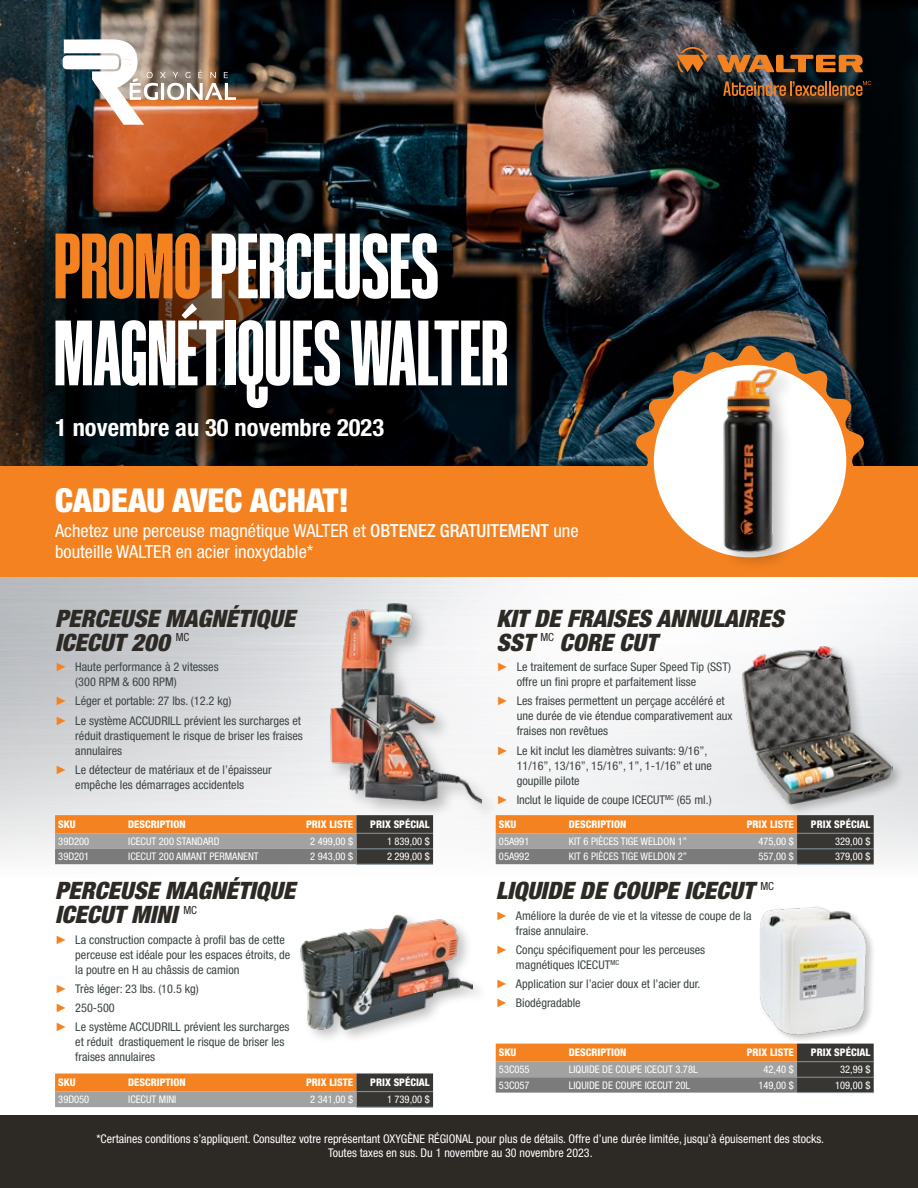
<style>
.page{position:relative;width:918px;height:1188px;background:#fff}
.page>*{position:absolute;margin:0;border:0;box-sizing:border-box;transform-origin:0 0}
.t1{font:97.5px/87px "Coolvetica Compressed Hv";color:#fff}
.t2{font:900 condensed 33px "Helvetica Neue LT Std";color:#fff}
.t3{font:italic 900 condensed 24px/24px "Helvetica Neue LT Std";color:#2d2a26}
.t4{font:700 condensed 24px "Helvetica Neue LT Std";color:#fff}
.t5{font:condensed 18px/21px "Helvetica Neue LT Std";color:#fff}
.t6{font:condensed 12px/15px "Helvetica Neue LT Std";color:#3c4543}
.t7{font:condensed 12px/14.4px "Helvetica Neue LT Std";color:#fff;text-align:center}
.t8{font:condensed 10.5px "Helvetica Neue LT Std";color:#fff}
.t9{font:800 condensed 10.5px "Helvetica Neue LT Std";color:#fff}
.s1{color:#f58220}
.s2{font-weight:500}
.s3{font-family:"Arial";font-weight:900;font-stretch:normal;color:#f58220}
</style>
<div class="page">
<img style="left:0;top:0;width:918px;height:466px">
<div style="left:0;top:1115px;width:918px;height:73px;background:#2d2925"></div>
<svg style="left:0;top:196px;width:510px;height:270px;background:#141312"></svg>
<div style="left:327px;top:600px;width:174px;height:221px;background:#f6f6f8"></div>
<img style="left:314px;top:601px;width:168px;height:212px">
<div style="left:297px;top:912px;width:192px;height:133px;background:#000;opacity:.24"></div>
<img style="left:298px;top:912px;width:175px;height:120px">
<div style="left:739px;top:643px;width:166px;height:174px;background:#000;opacity:.24"></div>
<img style="left:742px;top:645px;width:151px;height:159px">
<img style="left:63px;top:39px;width:173px;height:86px">
<svg style="left:55px;top:815px;width:378px;height:49px;background:#9d7b5d"></svg>
<hr style="left:356px;top:833px;width:77px;height:1px;background:#8998a0">
<hr style="left:356px;top:849px;width:77px;height:1px;background:#8998a0">
<hr style="left:356px;top:864px;width:77px;height:1px;background:#8998a0">
<svg style="left:55px;top:1073px;width:378px;height:34px;background:#b28157"></svg>
<hr style="left:356px;top:1091px;width:77px;height:1px;background:#8998a0">
<hr style="left:356px;top:1107px;width:77px;height:1px;background:#8998a0">
<svg style="left:496px;top:815px;width:378px;height:49px;background:#9c7b5d"></svg>
<hr style="left:797px;top:833px;width:77px;height:1px;background:#8998a0">
<hr style="left:797px;top:849px;width:77px;height:1px;background:#8998a0">
<hr style="left:797px;top:864px;width:77px;height:1px;background:#8998a0">
<svg style="left:496px;top:1044px;width:378px;height:49px;background:#9c7b5e"></svg>
<hr style="left:797px;top:1061px;width:77px;height:1px;background:#8998a0">
<hr style="left:797px;top:1077px;width:77px;height:1px;background:#8998a0">
<hr style="left:797px;top:1092px;width:77px;height:1px;background:#8998a0">
<div style="left:0;top:466px;width:918px;height:111px;background:#f58220"></div>
<svg style="left:634px;top:344px;width:232px;height:234px;fill:#f58220"></svg>
<div style="left:654px;top:365px;width:192px;height:192px;background:#fff;border-radius:50%"></div>
<div style="left:719px;top:366px;width:78px;height:206px;background:#000;opacity:.24"></div>
<img style="left:714px;top:366px;width:68px;height:193px">
<div style="left:759px;top:905px;width:117px;height:139px;background:#000;opacity:.24"></div>
<img style="left:759px;top:905px;width:109px;height:131px">
<svg style="left:676px;top:47px;width:33px;height:25px"></svg>
<svg style="left:717px;top:55px;width:146px;height:17px;background:#a35e22"></svg>
<svg style="left:723px;top:81px;width:148px;height:15px;background:#684221"></svg>
<h1 class="t1" style="left:54px;top:222px;width:456px"><span class="s1">PROMO</span> PERCEUSES<br>MAGNÉTIQUES WALTER</h1>
<h3 class="t4" style="left:55px;top:413px;width:331px">1 novembre au 30 novembre 2023</h3>
<h2 class="t2" style="left:55px;top:480px;width:296px">CADEAU AVEC ACHAT!</h2>
<h3 class="t5" style="left:55px;top:520px;width:525px">Achetez une perceuse magnétique WALTER et <span class="s2">OBTENEZ GRATUITEMENT</span> une bouteille WALTER en acier inoxydable*</h3>
<h3 class="t3" style="left:55px;top:606px;width:241px">PERCEUSE MAGNÉTIQUE<br>ICECUT 200 <sup>MC</sup></h3>
<p class="t6" style="left:75px;top:659px;width:145px;text-indent:-20px"><span class="s3">►</span> Haute performance à 2 vitesses (300 RPM &amp; 600 RPM)</p>
<p class="t6" style="left:55px;top:691px;width:248px;line-height:19.4px"><span class="s3">►</span> Léger et portable: 27 lbs. (12.2 kg)<br><span class="s3">►</span> Le système ACCUDRILL prévient les surcharges et</p>
<p class="t6" style="left:75px;top:728px;width:229px">réduit drastiquement le risque de briser les fraises annulaires</p>
<p class="t6" style="left:75px;top:762px;width:198px;text-indent:-20px"><span class="s3">►</span> Le détecteur de matériaux et de l’épaisseur empêche les démarrages accidentels</p>
<p class="t9" style="left:58px;top:818px;width:19px">SKU</p>
<p class="t9" style="left:128px;top:818px;width:59px">DESCRIPTION</p>
<p class="t9" style="left:306px;top:818px;width:49px">PRIX LISTE</p>
<p class="t9" style="left:370px;top:818px;width:61px">PRIX SPÉCIAL</p>
<p class="t8" style="left:58px;top:835px;width:33px">39D200</p>
<p class="t8" style="left:128px;top:835px;width:93px">ICECUT 200 STANDARD</p>
<p class="t8" style="left:310px;top:835px;width:44px">2 499,00 $</p>
<p class="t8" style="left:387px;top:835px;width:44px">1 839,00 $</p>
<p class="t8" style="left:58px;top:850px;width:33px">39D201</p>
<p class="t8" style="left:128px;top:850px;width:132px">ICECUT 200 AIMANT PERMANENT</p>
<p class="t8" style="left:310px;top:850px;width:44px">2 943,00 $</p>
<p class="t8" style="left:387px;top:850px;width:44px">2 299,00 $</p>
<h3 class="t3" style="left:55px;top:879px;width:241px">PERCEUSE MAGNÉTIQUE<br>ICECUT MINI <sup>MC</sup></h3>
<p class="t6" style="left:75px;top:932px;width:216px;text-indent:-20px"><span class="s3">►</span> La construction compacte à profil bas de cette perceuse est idéale pour les espaces étroits, de la poutre en H au châssis de camion</p>
<p class="t6" style="left:55px;top:979px;width:236px;line-height:19.4px"><span class="s3">►</span> Très léger: 23 lbs. (10.5 kg)<br><span class="s3">►</span> 250-500<br><span class="s3">►</span> Le système ACCUDRILL prévient les surcharges</p>
<p class="t6" style="left:75px;top:1035px;width:211px">et réduit drastiquement le risque de briser les fraises annulaires</p>
<p class="t9" style="left:58px;top:1076px;width:19px">SKU</p>
<p class="t9" style="left:128px;top:1076px;width:59px">DESCRIPTION</p>
<p class="t9" style="left:306px;top:1076px;width:49px">PRIX LISTE</p>
<p class="t9" style="left:370px;top:1076px;width:61px">PRIX SPÉCIAL</p>
<p class="t8" style="left:58px;top:1093px;width:33px">39D050</p>
<p class="t8" style="left:128px;top:1093px;width:50px">ICECUT MINI</p>
<p class="t8" style="left:310px;top:1093px;width:44px">2 341,00 $</p>
<p class="t8" style="left:387px;top:1093px;width:44px">1 739,00 $</p>
<h3 class="t3" style="left:496px;top:606px;width:289px">KIT DE FRAISES ANNULAIRES<br>SST <sup>MC</sup> CORE CUT</h3>
<p class="t6" style="left:517px;top:659px;width:216px;text-indent:-20px"><span class="s3">►</span> Le traitement de surface Super Speed Tip (SST) offre un fini propre et parfaitement lisse</p>
<p class="t6" style="left:517px;top:694px;width:217px;text-indent:-20px"><span class="s3">►</span> Les fraises permettent un perçage accéléré et une durée de vie étendue comparativement aux fraises non revêtues</p>
<p class="t6" style="left:517px;top:743px;width:197px;text-indent:-20px"><span class="s3">►</span> Le kit inclut les diamètres suivants: 9/16”,<br>11/16”, 13/16”, 15/16”, 1”, 1-1/16” et une goupille pilote</p>
<p class="t6" style="left:496px;top:792px;width:217px"><span class="s3">►</span> Inclut le liquide de coupe ICECUT<sup>MC</sup> (65 ml.)</p>
<p class="t9" style="left:499px;top:818px;width:19px">SKU</p>
<p class="t9" style="left:569px;top:818px;width:59px">DESCRIPTION</p>
<p class="t9" style="left:747px;top:818px;width:49px">PRIX LISTE</p>
<p class="t9" style="left:811px;top:818px;width:61px">PRIX SPÉCIAL</p>
<p class="t8" style="left:499px;top:835px;width:32px">05A991</p>
<p class="t8" style="left:569px;top:835px;width:120px">KIT 6 PIÈCES TIGE WELDON 1”</p>
<p class="t8" style="left:759px;top:835px;width:37px">475,00 $</p>
<p class="t8" style="left:835px;top:835px;width:37px">329,00 $</p>
<p class="t8" style="left:499px;top:850px;width:32px">05A992</p>
<p class="t8" style="left:569px;top:850px;width:120px">KIT 6 PIÈCES TIGE WELDON 2”</p>
<p class="t8" style="left:759px;top:850px;width:37px">557,00 $</p>
<p class="t8" style="left:835px;top:850px;width:37px">379,00 $</p>
<h3 class="t3" style="left:496px;top:879px;width:280px">LIQUIDE DE COUPE ICECUT <sup>MC</sup></h3>
<p class="t6" style="left:516px;top:908px;width:237px;text-indent:-20px"><span class="s3">►</span> Améliore la durée de vie et la vitesse de coupe de la fraise annulaire.</p>
<p class="t6" style="left:516px;top:942px;width:191px;text-indent:-20px"><span class="s3">►</span> Conçu spécifiquement pour les perceuses magnétiques ICECUT<sup>MC</sup></p>
<p class="t6" style="left:496px;top:974px;width:206px;line-height:19.4px"><span class="s3">►</span> Application sur l’acier doux et l’acier dur. <span class="s3">►</span> Biodégradable</p>
<p class="t9" style="left:499px;top:1046px;width:19px">SKU</p>
<p class="t9" style="left:569px;top:1046px;width:59px">DESCRIPTION</p>
<p class="t9" style="left:747px;top:1046px;width:49px">PRIX LISTE</p>
<p class="t9" style="left:811px;top:1046px;width:61px">PRIX SPÉCIAL</p>
<p class="t8" style="left:499px;top:1064px;width:32px">53C055</p>
<p class="t8" style="left:569px;top:1064px;width:130px">LIQUIDE DE COUPE ICECUT 3.78L</p>
<p class="t8" style="left:764px;top:1064px;width:32px">42,40 $</p>
<p class="t8" style="left:840px;top:1064px;width:32px">32,99 $</p>
<p class="t8" style="left:499px;top:1079px;width:32px">53C057</p>
<p class="t8" style="left:569px;top:1079px;width:123px">LIQUIDE DE COUPE ICECUT 20L</p>
<p class="t8" style="left:759px;top:1079px;width:37px">149,00 $</p>
<p class="t8" style="left:835px;top:1079px;width:37px">109,00 $</p>
<p class="t7" style="left:96px;top:1131px;width:729px">*Certaines conditions s’appliquent. Consultez votre représentant OXYGÈNE RÉGIONAL pour plus de détails. Offre d’une durée limitée, jusqu’à épuisement des stocks.<br>Toutes taxes en sus. Du 1 novembre au 30 novembre 2023.</p>
</div>
